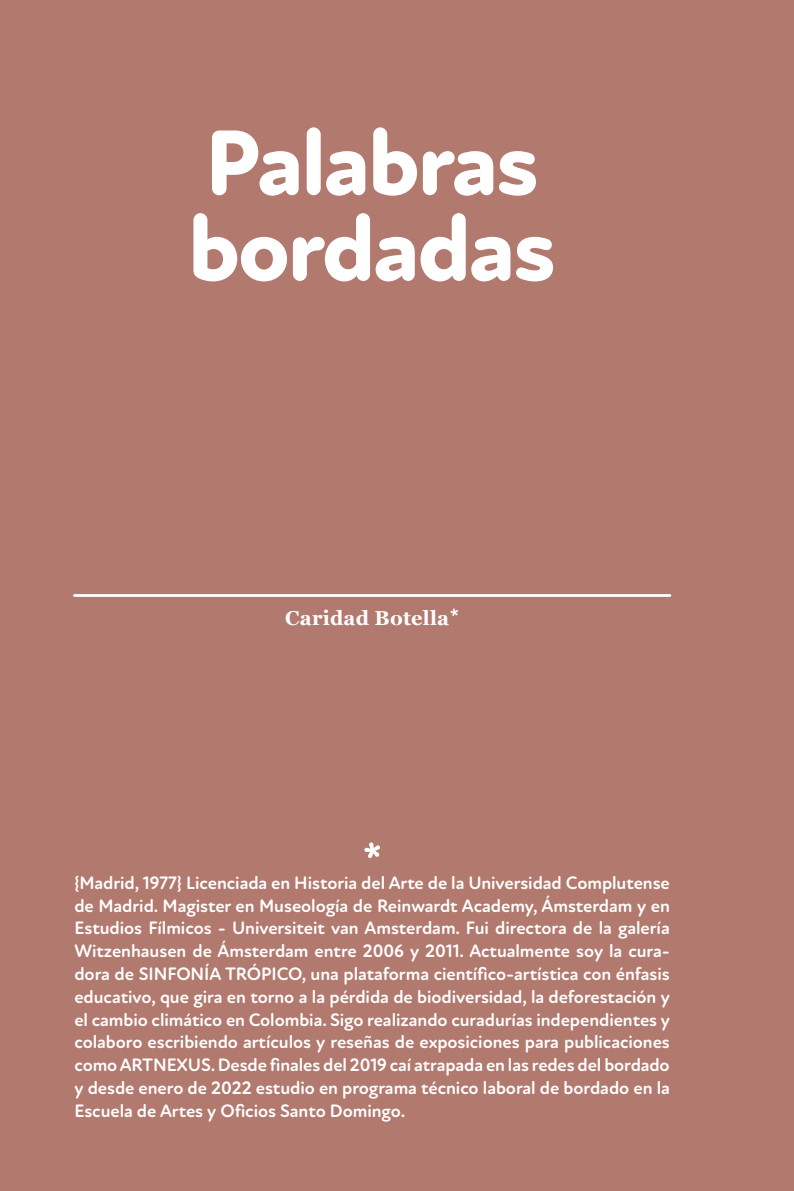
<style>
.page{position:relative;width:794px;height:1191px;background:#b2796e}
.page>*{position:absolute;margin:0;border:0;box-sizing:border-box;transform-origin:0 0}
.t1{font:800 94.5px/85.8px "New Atten Round";letter-spacing:-.025em;color:#fff}
.t2{font:700 20.12px "Georgia";letter-spacing:.01em;color:#fff}
.t3{font:700 18.38px/22.8px "New Atten Round";letter-spacing:-.005em;color:#fff;text-align:justify}
.s1{font-family:"New Atten Round";font-weight:500;font-size:28px}
</style>
<div class="page">
<hr style="left:74px;top:594px;width:596px;height:3px;background:#fff">
<svg style="left:364px;top:842px;width:16px;height:16px"></svg>
<h1 class="t1" style="left:188px;top:122px;width:369px">Palabras bordadas</h1>
<p class="t2" style="left:285px;top:606px;width:176px">Caridad Botella<span class="s1">*</span></p>
<p class="t3" style="left:74px;top:871px;width:597px">{Madrid, 1977} Licenciada en Historia del Arte de la Universidad Complutense de Madrid. Magister en Museología de Reinwardt Academy, Ámsterdam y en Estudios Fílmicos - Universiteit van Amsterdam. Fui directora de la galería Witzenhausen de Ámsterdam entre 2006 y 2011. Actualmente soy la cura&shy;dora de SINFONÍA TRÓPICO, una plataforma científico-artística con énfasis educativo, que gira en torno a la pérdida de biodiversidad, la deforestación y el cambio climático en Colombia. Sigo realizando curadurías independientes y colaboro escribiendo artículos y reseñas de exposiciones para publicaciones como ARTNEXUS. Desde finales del 2019 caí atrapada en las redes del bordado y desde enero de 2022 estudio en programa técnico laboral de bordado en la Escuela de Artes y Oficios Santo Domingo.</p>
</div>
